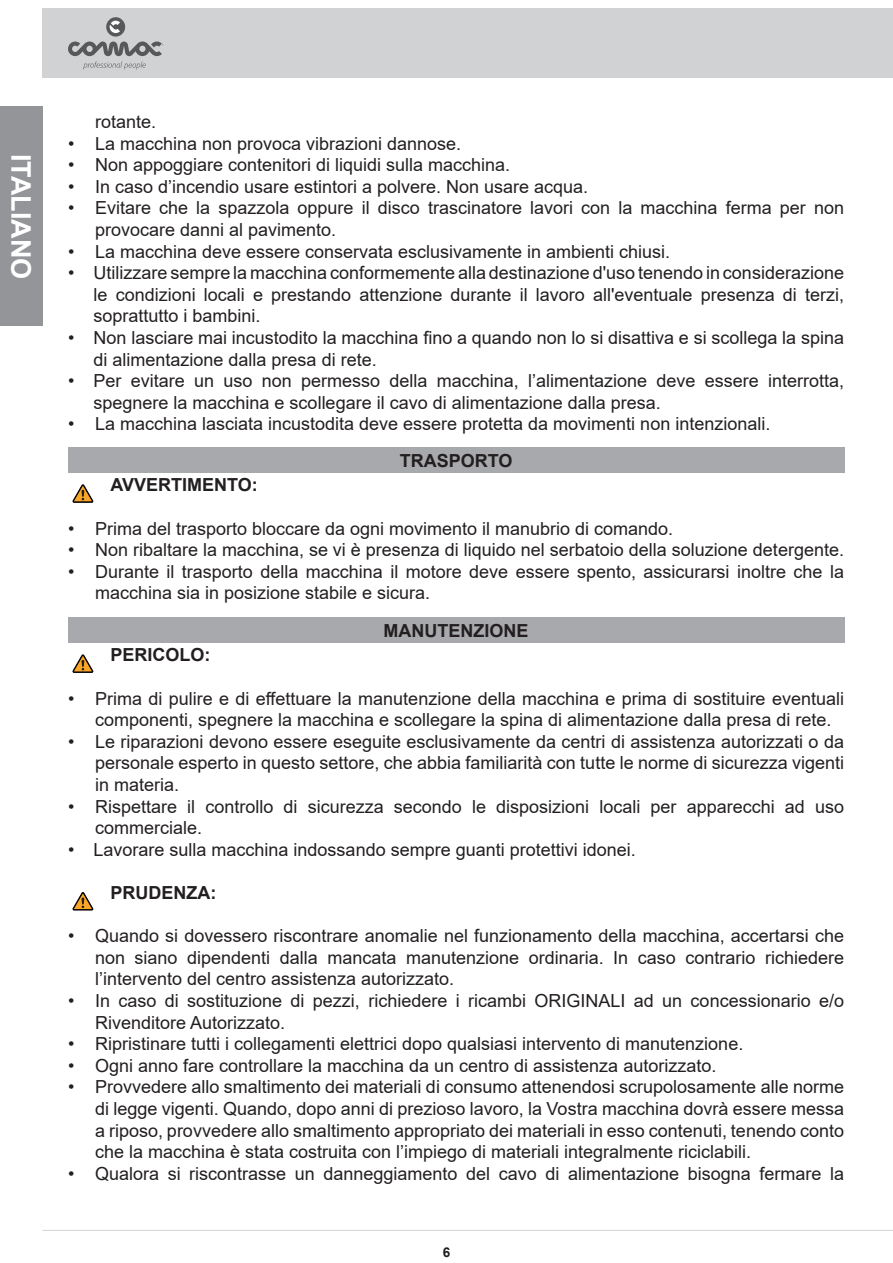
<style>
.page{position:relative;width:893px;height:1263px;background:#fff}
.page>*{position:absolute;margin:0;border:0;box-sizing:border-box;transform-origin:0 0}
.t1{font:700 27px "Arial";color:#fff}
.t2{font:18px/21.6px "Arial";color:#231f20}
.Titoli_paragrafo__IT{font:700 18px "Arial";color:#231f20}
.t3{font:700 13.5px "Arial";color:#231f20}
</style>
<div class="page">
<div style="left:43px;top:9px;width:849px;height:69px;background:#d1d2d4"></div>
<svg style="left:106px;top:17px;width:19px;height:20px"></svg>
<svg style="left:110px;top:21px;width:10px;height:12px"></svg>
<svg style="left:68px;top:42px;width:95px;height:27px"></svg>
<hr style="left:43px;top:1230px;width:850px;height:1px;background:#d1d2d4">
<div style="left:0;top:106px;width:43px;height:220px;background:#939598"></div>
<svg style="left:73px;top:484px;width:21px;height:19px"></svg>
<svg style="left:73px;top:654px;width:21px;height:19px"></svg>
<svg style="left:73px;top:892px;width:21px;height:19px"></svg>
<div style="left:68px;top:447px;width:776px;height:26px;background:#a8a9ad"></div>
<div style="left:68px;top:617px;width:776px;height:26px;background:#a8a9ad"></div>
<h1 class="t1" style="left:40px;top:154px;width:127px;rotate:90deg">ITALIANO</h1>
<p class="t2" style="left:95px;top:111px;width:63px">rotante.</p>
<p class="t2" style="left:68px;top:132px;width:395px">• La macchina non provoca vibrazioni dannose.</p>
<p class="t2" style="left:68px;top:154px;width:444px">• Non appoggiare contenitori di liquidi sulla macchina.</p>
<p class="t2" style="left:68px;top:175px;width:522px">• In caso d’incendio usare estintori a polvere. Non usare acqua.</p>
<p class="t2" style="left:95px;top:197px;width:750px;text-indent:-27px">• Evitare che la spazzola oppure il disco trascinatore lavori con la macchina ferma per non provocare danni al pavimento.</p>
<p class="t2" style="left:68px;top:240px;width:604px">• La macchina deve essere conservata esclusivamente in ambienti chiusi.</p>
<p class="t2" style="left:94px;top:262px;width:752px;text-align:justify;text-indent:-26px">• Utilizzare sempre la macchina conformemente alla destinazione d'uso tenendo in considerazione le condizioni locali e prestando attenzione durante il lavoro all'eventuale presenza di terzi, soprattutto i bambini.</p>
<p class="t2" style="left:94px;top:327px;width:752px;text-indent:-26px">• Non lasciare mai incustodito la macchina fino a quando non lo si disattiva e si scollega la spina di alimentazione dalla presa di rete.</p>
<p class="t2" style="left:94px;top:370px;width:752px;text-indent:-26px">• Per evitare un uso non permesso della macchina, l’alimentazione deve essere interrotta, spegnere la macchina e scollegare il cavo di alimentazione dalla presa.</p>
<p class="t2" style="left:68px;top:413px;width:704px">• La macchina lasciata incustodita deve essere protetta da movimenti non intenzionali.</p>
<p class="Titoli_paragrafo__IT" style="left:400px;top:448px;width:114px">TRASPORTO</p>
<p class="Titoli_paragrafo__IT" style="left:111px;top:472px;width:149px">AVVERTIMENTO:</p>
<p class="t2" style="left:68px;top:517px;width:607px">• Prima del trasporto bloccare da ogni movimento il manubrio di comando.</p>
<p class="t2" style="left:68px;top:539px;width:777px">• Non ribaltare la macchina, se vi è presenza di liquido nel serbatoio della soluzione detergente.</p>
<p class="t2" style="left:95px;top:560px;width:750px;text-indent:-27px">• Durante il trasporto della macchina il motore deve essere spento, assicurarsi inoltre che la macchina sia in posizione stabile e sicura.</p>
<p class="Titoli_paragrafo__IT" style="left:384px;top:618px;width:146px">MANUTENZIONE</p>
<p class="Titoli_paragrafo__IT" style="left:111px;top:642px;width:102px">PERICOLO:</p>
<p class="t2" style="left:95px;top:687px;width:750px;text-indent:-27px">• Prima di pulire e di effettuare la manutenzione della macchina e prima di sostituire eventuali componenti, spegnere la macchina e scollegare la spina di alimentazione dalla presa di rete.</p>
<p class="t2" style="left:95px;top:730px;width:750px;text-align:justify;text-indent:-27px">• Le riparazioni devono essere eseguite esclusivamente da centri di assistenza autorizzati o da personale esperto in questo settore, che abbia familiarità con tutte le norme di sicurezza vigenti in materia.</p>
<p class="t2" style="left:95px;top:795px;width:750px;text-indent:-27px">• Rispettare il controllo di sicurezza secondo le disposizioni locali per apparecchi ad uso commerciale.</p>
<p class="t2" style="left:68px;top:838px;width:569px">• Lavorare sulla macchina indossando sempre guanti protettivi idonei.</p>
<p class="Titoli_paragrafo__IT" style="left:111px;top:880px;width:107px">PRUDENZA:</p>
<p class="t2" style="left:95px;top:925px;width:750px;text-align:justify;text-indent:-27px">• Quando si dovessero riscontrare anomalie nel funzionamento della macchina, accertarsi che non siano dipendenti dalla mancata manutenzione ordinaria. In caso contrario richiedere l’intervento del centro assistenza autorizzato.</p>
<p class="t2" style="left:95px;top:990px;width:751px;text-indent:-27px">• In caso di sostituzione di pezzi, richiedere i ricambi ORIGINALI ad un concessionario e/o<br>Rivenditore Autorizzato.</p>
<p class="t2" style="left:68px;top:1033px;width:677px">• Ripristinare tutti i collegamenti elettrici dopo qualsiasi intervento di manutenzione.</p>
<p class="t2" style="left:68px;top:1054px;width:650px">• Ogni anno fare controllare la macchina da un centro di assistenza autorizzato.</p>
<p class="t2" style="left:95px;top:1076px;width:750px;text-align:justify;text-indent:-27px">• Provvedere allo smaltimento dei materiali di consumo attenendosi scrupolosamente alle norme di legge vigenti. Quando, dopo anni di prezioso lavoro, la Vostra macchina dovrà essere messa a riposo, provvedere allo smaltimento appropriato dei materiali in esso contenuti, tenendo conto che la macchina è stata costruita con l’impiego di materiali integralmente riciclabili.</p>
<p class="t2" style="left:68px;top:1162px;width:777px">• Qualora si riscontrasse un danneggiamento del cavo di alimentazione bisogna fermare la</p>
<p class="t3" style="left:443px;top:1243px;width:9px">6</p>
</div>
